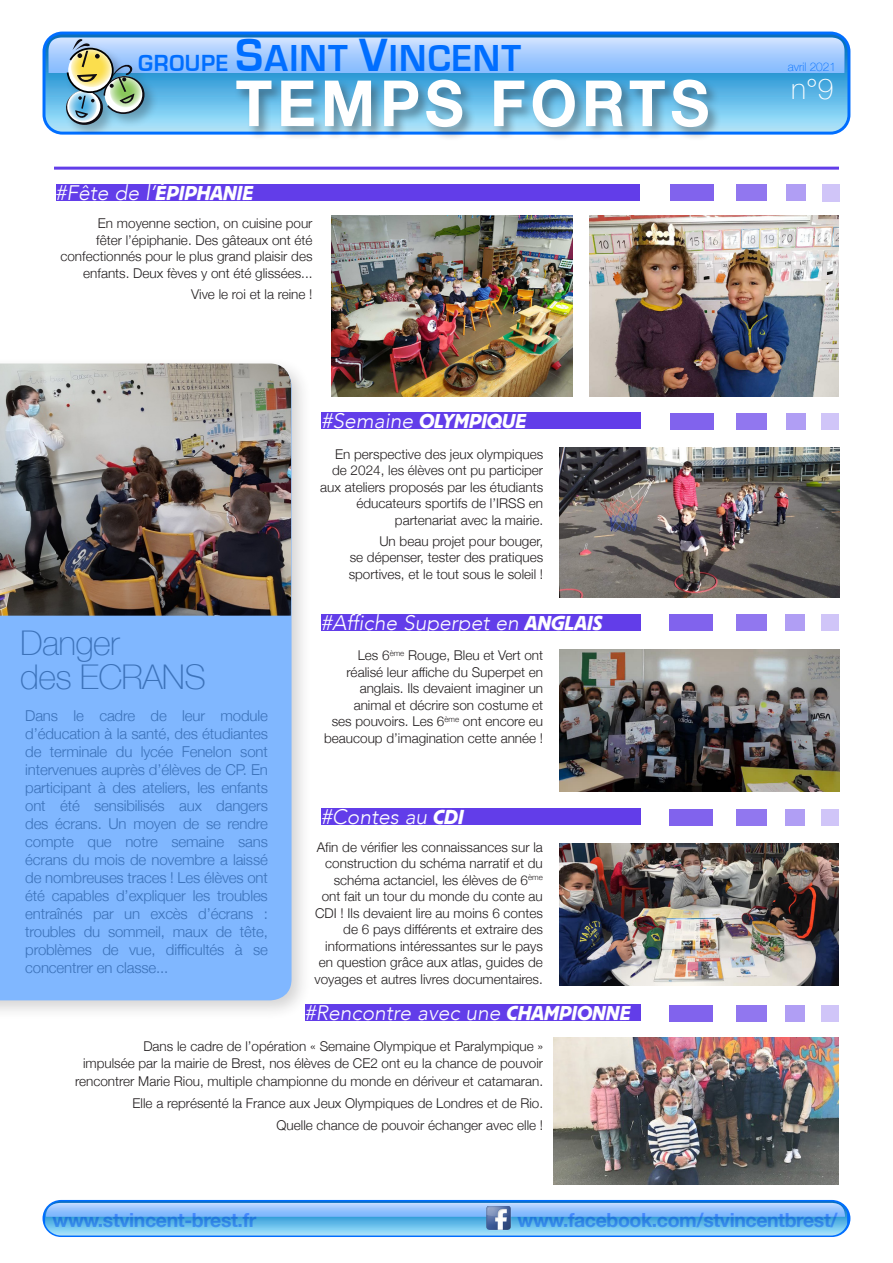
<style>
.page{position:relative;width:893px;height:1263px;background:#fff}
.page>*{position:absolute;margin:0;border:0;box-sizing:border-box;transform-origin:0 0}
.t1{font:700 63.6px "Helvetica Neue";letter-spacing:.08em;color:#fff;scale:.94 1}
.t2{font:700 38.7px "Eurostile";letter-spacing:.03em;color:#006eff;scale:.96 1}
.t3{font:100 34.05px "Helvetica Neue";letter-spacing:-.02em;color:#3c72b9}
.t4{font:100 28.8px "Helvetica Neue";color:#fff}
.t5{font:italic 300 21px "Avenir";color:#fff}
.t6{font:italic 21px "Block T";color:#fff}
.t7{font:700 19.5px "Helvetica Neue";letter-spacing:-.02em;color:#006eff}
.t8{font:300 15px/18px "Helvetica Neue";letter-spacing:-.01em;color:#3c72b9;text-align:justify}
.Texte_courant_noir{font:300 13.5px/16.5px "Helvetica Neue";color:#231f20;text-align:right}
.Style_de_paragraphe{font:300 13.5px/16.5px "Helvetica Neue";color:#231f20;text-align:right}
.t9{font:100 11.85px "Helvetica Neue";color:#006eff}
.s1{font-size:24px}
.s2{font-size:48px}
.s3{font-family:"Block T";font-weight:400}
.s4{font-family:"Avenir";font-weight:300}
</style>
<div class="page">
<div style="left:670px;top:413px;width:44px;height:16px;background:#8163ed"></div>
<div style="left:736px;top:413px;width:31px;height:16px;background:#9177ef"></div>
<div style="left:786px;top:413px;width:19px;height:16px;background:#b09ef4"></div>
<div style="left:821px;top:413px;width:18px;height:16px;background:#d0c5f8"></div>
<div style="left:322px;top:412px;width:319px;height:17px;background:#623de9"></div>
<div style="left:669px;top:809px;width:44px;height:17px;background:#8163ed"></div>
<div style="left:736px;top:809px;width:30px;height:17px;background:#9177ef"></div>
<div style="left:785px;top:809px;width:20px;height:17px;background:#b09ef4"></div>
<div style="left:821px;top:809px;width:18px;height:17px;background:#d0c5f8"></div>
<div style="left:321px;top:809px;width:319px;height:16px;background:#623de9"></div>
<div style="left:0;top:356px;width:312px;height:665px;background:#231f20;opacity:.2"></div>
<div style="left:0;top:365px;width:292px;height:635px;background:#80b7ff"></div>
<img style="left:0;top:363px;width:291px;height:253px">
<svg style="left:43px;top:1200px;width:807px;height:37px;background:#5eb3eb"></svg>
<img style="left:46px;top:1203px;width:799px;height:14px">
<img style="left:484px;top:1206px;width:28px;height:26px">
<svg style="left:43px;top:32px;width:807px;height:103px;background:#197bf7"></svg>
<svg style="left:45px;top:35px;width:802px;height:97px;background:#59b1e2"></svg>
<img style="left:48px;top:38px;width:796px;height:35px">
<div style="left:234px;top:78px;width:487px;height:63px;background:#231f20;opacity:.4"></div>
<div style="left:64px;top:38px;width:94px;height:95px;background:#231f20;opacity:.28"></div>
<img style="left:65px;top:38px;width:80px;height:87px">
<hr style="left:54px;top:167px;width:785px;height:3px;background:#623de9">
<div style="left:669px;top:1005px;width:44px;height:16px;background:#8163ed"></div>
<div style="left:736px;top:1005px;width:30px;height:16px;background:#9177ef"></div>
<div style="left:785px;top:1005px;width:20px;height:16px;background:#b09ef4"></div>
<div style="left:821px;top:1005px;width:18px;height:16px;background:#d0c5f8"></div>
<div style="left:305px;top:1004px;width:335px;height:17px;background:#623de9"></div>
<div style="left:669px;top:614px;width:44px;height:17px;background:#8163ed"></div>
<div style="left:736px;top:614px;width:30px;height:17px;background:#9177ef"></div>
<div style="left:785px;top:614px;width:20px;height:17px;background:#b09ef4"></div>
<div style="left:821px;top:614px;width:18px;height:17px;background:#d0c5f8"></div>
<div style="left:321px;top:614px;width:319px;height:16px;background:#623de9"></div>
<div style="left:822px;top:184px;width:17px;height:17px;background:#d0c5f8"></div>
<div style="left:670px;top:184px;width:44px;height:17px;background:#8163ed"></div>
<div style="left:737px;top:184px;width:30px;height:17px;background:#9177ef"></div>
<div style="left:786px;top:184px;width:19px;height:17px;background:#b09ef4"></div>
<div style="left:56px;top:184px;width:583px;height:16px;background:#623de9"></div>
<img style="left:560px;top:448px;width:279px;height:149px">
<img style="left:559px;top:844px;width:280px;height:141px">
<img style="left:331px;top:215px;width:241px;height:181px">
<img style="left:589px;top:215px;width:250px;height:181px">
<img style="left:560px;top:650px;width:279px;height:141px">
<img style="left:554px;top:1037px;width:285px;height:148px">
<p class="t2" style="left:138px;top:37px;width:400px"><span class="s1">GROUPE</span> <span class="s2">S</span>AINT <span class="s2">V</span>INCENT</p>
<p class="t1" style="left:236px;top:54px;width:505px">TEMPS FORTS</p>
<p class="t5" style="left:56px;top:180px;width:199px">#Fête de l’<span class="s3">ÉPIPHANIE</span></p>
<p class="Style_de_paragraphe" style="left:60px;top:214px;width:254px">En moyenne section, on cuisine pour<br>fêter l’épiphanie. Des gâteaux ont été confectionnés pour le plus grand plaisir des enfants. Deux fèves y ont été glissées...</p>
<p class="Style_de_paragraphe" style="left:191px;top:285px;width:123px">Vive le roi et la reine !</p>
<p class="t6" style="left:322px;top:410px;width:206px"><span class="s4">#Semaine</span> OLYMPIQUE</p>
<p class="Texte_courant_noir" style="left:320px;top:445px;width:225px">En perspective des jeux olympiques de 2024, les élèves ont pu participer aux ateliers proposés par les étudiants éducateurs sportifs de l’IRSS en partenariat avec la mairie.</p>
<p class="Texte_courant_noir" style="left:349px;top:531px;width:196px;text-align:justify;text-indent:31px">Un beau projet pour bouger, se dépenser, tester des pratiques sportives, et le tout sous le soleil !</p>
<p class="t3" style="left:20px;top:617px;width:101px">Danger</p>
<p class="t3" style="left:20px;top:651px;width:187px">des ECRANS</p>
<p class="t8" style="left:25px;top:705px;width:244px">Dans le cadre de leur module d’éducation à la santé, des étudiantes de terminale du lycée Fenelon sont intervenues auprès d’élèves de CP. En participant à des ateliers, les enfants ont été sensibilisés aux dangers des écrans. Un moyen de se rendre compte que notre semaine sans écrans du mois de novembre a laissé de nombreuses traces ! Les élèves ont été capables d’expliquer les troubles entraînés par un excès d’écrans : troubles du sommeil, maux de tête, problèmes de vue, difficultés à se concentrer en classe...</p>
<p class="t5" style="left:321px;top:610px;width:283px">#Affiche Superpet en <span class="s3">ANGLAIS</span></p>
<p class="Texte_courant_noir" style="left:324px;top:646px;width:221px">Les 6<sup>ème</sup> Rouge, Bleu et Vert ont réalisé leur affiche du Superpet en anglais. Ils devaient imaginer un animal et décrire son costume et<br>ses pouvoirs. Les 6<sup>ème</sup> ont encore eu beaucoup d’imagination cette année !</p>
<p class="t5" style="left:321px;top:805px;width:144px">#Contes au <span class="s3">CDI</span></p>
<p class="Texte_courant_noir" style="left:314px;top:838px;width:230px">Afin de vérifier les connaissances sur la construction du schéma narratif et du schéma actanciel, les élèves de 6<sup>ème </sup>ont fait un tour du monde du conte au CDI ! Ils devaient lire au moins 6 contes de 6 pays différents et extraire des informations intéressantes sur le pays en question grâce aux atlas, guides de voyages et autres livres documentaires.</p>
<p class="t5" style="left:305px;top:1000px;width:327px">#Rencontre avec une <span class="s3">CHAMPIONNE</span></p>
<p class="Texte_courant_noir" style="left:75px;top:1036px;width:469px;line-height:17.5px">Dans le cadre de l’opération « Semaine Olympique et Paralympique »<br>impulsée par la mairie de Brest, nos élèves de CE2 ont eu la chance de pouvoir rencontrer Marie Riou, multiple championne du monde en dériveur et catamaran.</p>
<p class="Texte_courant_noir" style="left:133px;top:1094px;width:412px">Elle a représenté la France aux Jeux Olympiques de Londres et de Rio.</p>
<p class="Texte_courant_noir" style="left:277px;top:1116px;width:268px">Quelle chance de pouvoir échanger avec elle !</p>
<p class="t9" style="left:788px;top:57px;width:50px">avril 2021</p>
<p class="t4" style="left:791px;top:67px;width:44px">n°9</p>
<h3 class="t7" style="left:53px;top:1204px;width:205px">www.stvincent-brest.fr</h3>
<h3 class="t7" style="left:518px;top:1204px;width:322px">www.facebook.com/stvincentbrest/</h3>
</div>
